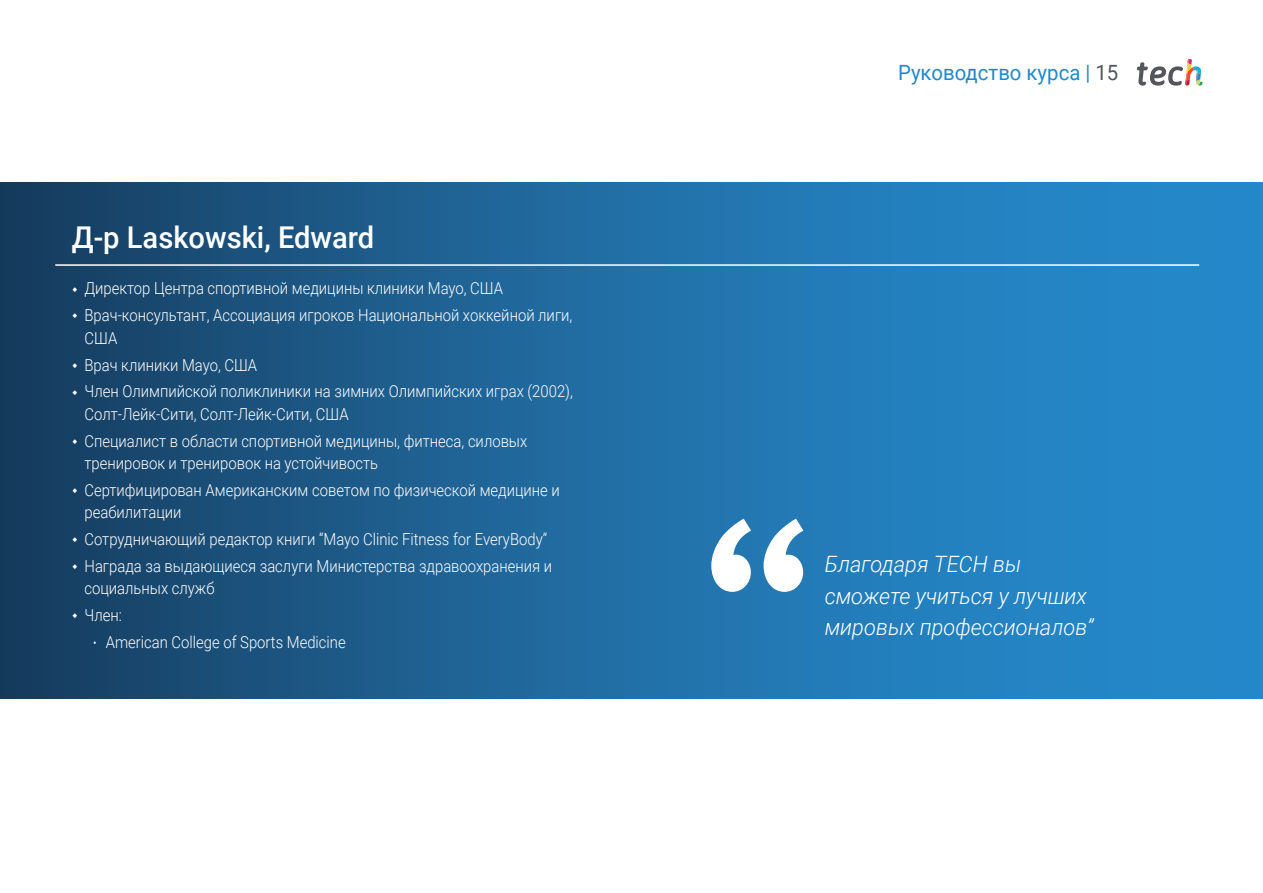
<style>
.page{position:relative;width:1263px;height:893px;background:#fff}
.page>*{position:absolute;margin:0;border:0;box-sizing:border-box;transform-origin:0 0}
.t1{font:500 30px "Roboto";color:#fff}
.t2{font:italic 300 22.5px/31.5px "Roboto";color:#fff}
.t3{font:21px "Roboto";color:#2488c9}
.t4{font:300 16.5px/26.7px "Roboto";color:#fff;scale:.9 1}
.s1{font-size:12px}
.s2{color:#52555b}
</style>
<div class="page">
<div style="left:0;top:182px;width:1263px;height:516px;background:linear-gradient(to right,#184267,#2793d9)"></div>
<hr style="left:55px;top:264px;width:1144px;height:2px;background:#fff">
<svg style="left:1137px;top:59px;width:65px;height:27px"></svg>
<svg style="left:711px;top:519px;width:92px;height:73px"></svg>
<svg style="left:73px;top:287px;width:4px;height:5px"></svg>
<svg style="left:73px;top:314px;width:4px;height:5px"></svg>
<svg style="left:73px;top:363px;width:4px;height:5px"></svg>
<svg style="left:73px;top:390px;width:4px;height:5px"></svg>
<svg style="left:73px;top:439px;width:4px;height:5px"></svg>
<svg style="left:73px;top:488px;width:4px;height:5px"></svg>
<svg style="left:73px;top:537px;width:4px;height:5px"></svg>
<svg style="left:73px;top:564px;width:4px;height:5px"></svg>
<svg style="left:73px;top:613px;width:4px;height:5px"></svg>
<h1 class="t1" style="left:72px;top:216px;width:304px">Д-р Laskowski, Edward</h1>
<p class="t4" style="left:85px;top:275px;width:544px">Директор Центра спортивной медицины клиники Mayo, США<br>Врач-консультант, Ассоциация игроков Национальной хоккейной лиги,</p>
<p class="t4" style="left:85px;top:324px;width:544px">США<br>Врач клиники Mayo, США<br>Член Олимпийской поликлиники на зимних Олимпийских играх (2002),</p>
<p class="t4" style="left:85px;top:400px;width:493px">Солт-Лейк-Сити, Солт-Лейк-Сити, США<br>Специалист в области спортивной медицины, фитнеса, силовых</p>
<p class="t4" style="left:85px;top:449px;width:530px">тренировок и тренировок на устойчивость<br>Сертифицирован Американским советом по физической медицине и</p>
<p class="t4" style="left:85px;top:498px;width:521px">реабилитации<br>Сотрудничающий редактор книги “Mayo Clinic Fitness for EveryBody”<br>Награда за выдающиеся заслуги Министерства здравоохранения и</p>
<p class="t4" style="left:85px;top:574px;width:146px">социальных служб<br>Член:</p>
<p class="t4" style="left:93px;top:628px;width:282px"><span class="s1">•</span> American College of Sports Medicine</p>
<p class="t3" style="left:898px;top:57px;width:222px">Руководство курса | <span class="s2">15</span></p>
<h2 class="t2" style="left:825px;top:548px;width:270px">Благодаря TECH вы сможете учиться у лучших мировых профессионалов”</h2>
</div>
